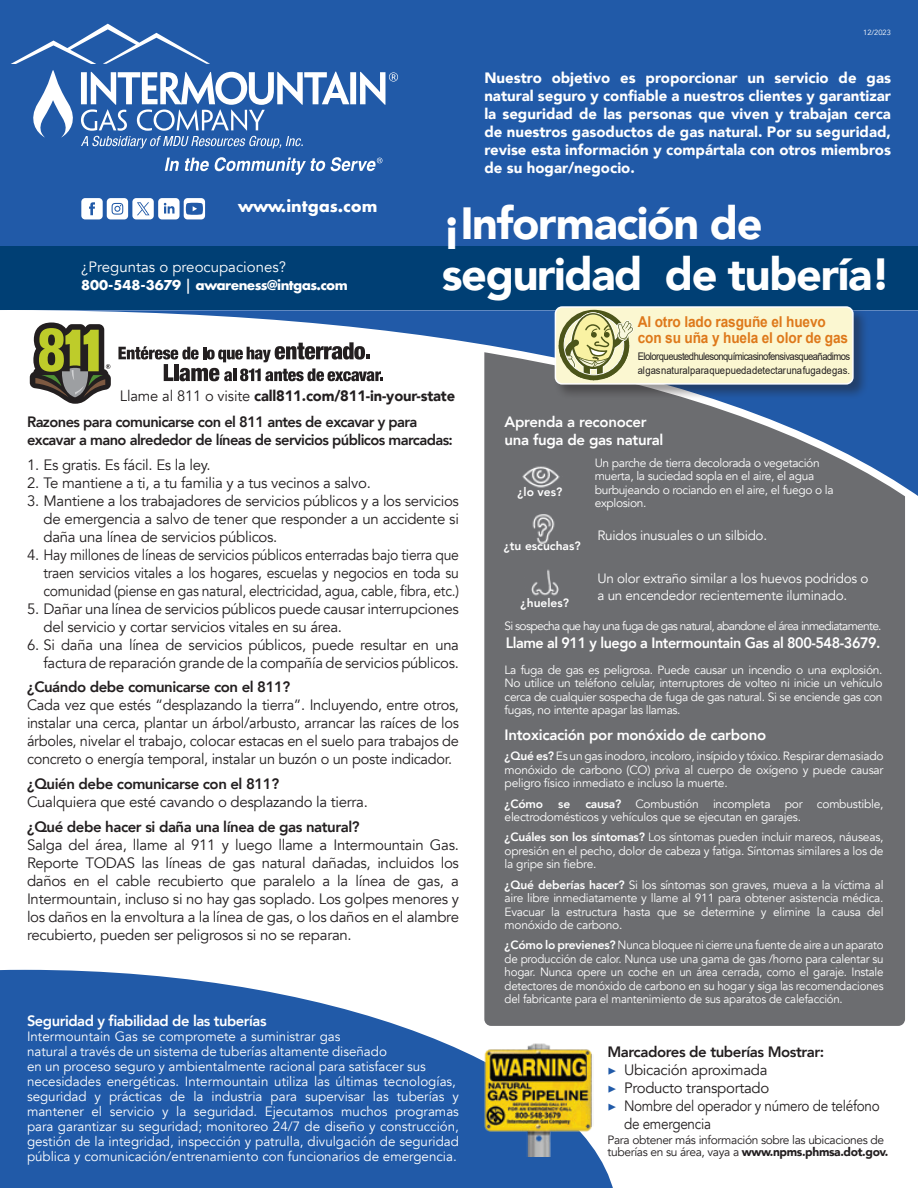
<style>
.page{position:relative;width:918px;height:1188px;background:#fff}
.page>*{position:absolute;margin:0;border:0;box-sizing:border-box;transform-origin:0 0}
.t1{font:900 45px "Avenir";letter-spacing:-.03em;color:#fff}
.t2{font:700 18px "Futura PT";color:#fff}
.t3{font:15px/18px "Avenir";letter-spacing:-.02em;color:#231f20;text-align:justify}
.t4{font:900 15px/18px "Avenir";color:#fff;text-align:justify}
.t5{font:800 15px/18px "Avenir";letter-spacing:-.03em;color:#231f20}
.t6{font:800 15px "Avenir";letter-spacing:-.03em;color:#fff}
.t7{font:700 15px/16.5px "Arial";letter-spacing:-.01em;color:#de791b;scale:.91 1}
.t8{font:800 15px "Avenir";letter-spacing:-.03em;color:#fff;scale:.96 1}
.t9{font:15px/18px "Avenir";letter-spacing:-.02em;color:#231f20;scale:.9 1}
.t10{font:900 15px "Avenir";letter-spacing:-.01em;color:#231f20}
.t11{font:700 15px "Futura PT";letter-spacing:-.04em;color:#fff}
.t12{font:15px "Avenir";color:#fff}
.t13{font:13.5px/15px "Avenir";color:#fff}
.t14{font:13.5px "Avenir";letter-spacing:-.02em;color:#fff}
.t15{font:12px/13.5px "Avenir";letter-spacing:-.02em;color:#fff;text-align:justify}
.t16{font:12px/13.5px "Avenir";letter-spacing:-.02em;color:#fff;text-align:justify;scale:.96 1}
.t17{font:12px/12px "Avenir";letter-spacing:-.03em;color:#231f20}
.t18{font:12px "Avenir";letter-spacing:-.06em;color:#fff}
.t19{font:800 12px "Avenir";color:#fff}
.t20{font:10.5px/13.5px "Arial";letter-spacing:-.055em;color:#231f20;scale:.9 1}
.t21{font:7.5px "Avenir";color:#fff}
.s1{font-weight:500}
.s2{font-weight:400}
.s3{font-weight:800}
.s4{font-family:"Minion Pro";color:#215aa8}
.s5{font-weight:900}
</style>
<div class="page">
<div style="left:484px;top:342px;width:421px;height:684px;background:#6c6d70;border-radius:7px"></div>
<svg style="left:29px;top:310px;width:889px;height:324px"></svg>
<div style="left:0;top:0;width:918px;height:246px;background:#215aa8"></div>
<div style="left:0;top:246px;width:918px;height:64px;background:#003f74"></div>
<svg style="left:0;top:970px;width:617px;height:218px;fill:#215aa8"></svg>
<img style="left:482px;top:1043px;width:112px;height:114px">
<svg style="left:81px;top:198px;width:124px;height:21px"></svg>
<svg style="left:118px;top:342px;width:265px;height:39px"></svg>
<svg style="left:30px;top:323px;width:81px;height:81px"></svg>
<img style="left:524px;top:567px;width:41px;height:30px">
<img style="left:522px;top:513px;width:42px;height:31px">
<img style="left:520px;top:461px;width:42px;height:31px">
<div style="left:553px;top:305px;width:316px;height:94px;background:#231f20;opacity:.45"></div>
<div style="left:555px;top:307px;width:298px;height:77px;background:#fbf7d1;border-radius:7px"></div>
<div style="left:555px;top:306px;width:299px;height:79px;border:2px solid #fff;border-radius:7px"></div>
<svg style="left:559px;top:310px;width:75px;height:70px"></svg>
<svg style="left:11px;top:24px;width:199px;height:40px"></svg>
<svg style="left:165px;top:158px;width:14px;height:13px"></svg>
<svg style="left:185px;top:157px;width:197px;height:18px"></svg>
<svg style="left:33px;top:70px;width:365px;height:78px"></svg>
<p class="t21" style="left:863px;top:27px;width:29px">12/2023</p>
<p class="t2" style="left:238px;top:195px;width:141px">www.intgas.com</p>
<p class="t12" style="left:81px;top:258px;width:206px">¿Preguntas o preocupaciones?</p>
<p class="t11" style="left:81px;top:276px;width:268px">800-548-3679 <span class="s1">|</span> awareness@intgas.com</p>
<p class="t4" style="left:484px;top:68px;width:408px">Nuestro objetivo es proporcionar un servicio de gas natural seguro y confiable a nuestros clientes y garantizar la seguridad de las personas que viven y trabajan cerca de nuestros gasoductos de gas natural. Por su seguridad, revise esta información y compártala con otros miembros de su hogar/negocio.</p>
<p class="t1" style="left:442px;top:184px;width:322px">¡Información de</p>
<p class="t1" style="left:442px;top:236px;width:451px">seguridad de tubería!</p>
<p class="t7" style="left:638px;top:313px;width:233px">Al otro lado rasguñe el huevo con su uña y huela el olor de gas</p>
<p class="t20" style="left:638px;top:350px;width:238px">El olor que usted hule son químicas inofensivas que añadimos al gas natural para que pueda detectar una fuga de gas.</p>
<p class="t10" style="left:120px;top:383px;width:337px"><span class="s2">Llame al 811 o visite</span> call811.com/811-in-your-state</p>
<p class="t5" style="left:27px;top:413px;width:427px">Razones para comunicarse con el 811 antes de excavar y para excavar a mano alrededor de líneas de servicios públicos marcadas:</p>
<p class="t3" style="left:27px;top:456px;width:185px">1. Es gratis. Es fácil. Es la ley.</p>
<p class="t3" style="left:27px;top:474px;width:345px">2. Te mantiene a ti, a tu familia y a tus vecinos a salvo.</p>
<p class="t3" style="left:44px;top:492px;width:417px;text-indent:-16px">3. Mantiene a los trabajadores de servicios públicos y a los servicios de emergencia a salvo de tener que responder a un accidente si daña una línea de servicios públicos.</p>
<p class="t3" style="left:44px;top:546px;width:417px;text-indent:-16px">4. Hay millones de líneas de servicios públicos enterradas bajo tierra que traen servicios vitales a los hogares, escuelas y negocios en toda su comunidad (piense en gas natural, electricidad, agua, cable, fibra, etc.)</p>
<p class="t3" style="left:44px;top:600px;width:417px;text-indent:-16px">5. Dañar una línea de servicios públicos puede causar interrupciones del servicio y cortar servicios vitales en su área.</p>
<p class="t3" style="left:27px;top:636px;width:434px;text-align:right">6. Si daña una línea de servicios públicos, puede resultar en una factura de reparación grande de la compañía de servicios públicos.</p>
<p class="t5" style="left:27px;top:678px;width:265px">¿Cuándo debe comunicarse con el 811?</p>
<p class="t3" style="left:27px;top:696px;width:434px">Cada vez que estés “desplazando la tierra”. Incluyendo, entre otros, instalar una cerca, plantar un árbol/arbusto, arrancar las raíces de los árboles, nivelar el trabajo, colocar estacas en el suelo para trabajos de concreto o energía temporal, instalar un buzón o un poste indicador.</p>
<p class="t5" style="left:27px;top:775px;width:254px">¿Quién debe comunicarse con el 811?</p>
<p class="t3" style="left:27px;top:793px;width:342px">Cualquiera que esté cavando o desplazando la tierra.</p>
<p class="t5" style="left:27px;top:818px;width:334px">¿Qué debe hacer si daña una línea de gas natural?</p>
<p class="t3" style="left:27px;top:836px;width:434px">Salga del área, llame al 911 y luego llame a Intermountain Gas.<br>Reporte TODAS las líneas de gas natural dañadas, incluidos los daños en el cable recubierto que paralelo a la línea de gas, a Intermountain, incluso si no hay gas soplado. Los golpes menores y los daños en la envoltura a la línea de gas, o los daños en el alambre recubierto, pueden ser peligrosos si no se reparan.</p>
<p class="t6" style="left:27px;top:1009px;width:241px">Seguridad y fiabilidad de las tuberías</p>
<p class="t13" style="left:27px;top:1029px;width:434px">Intermountain Gas se compromete a suministrar gas<br>natural a través de un sistema de tuberías altamente diseñado<br>en un proceso seguro y ambientalmente racional para satisfacer sus necesidades energéticas. Intermountain utiliza las últimas tecnologías, seguridad y prácticas de la industria para supervisar las tuberías y mantener el servicio y la seguridad. Ejecutamos muchos programas para garantizar su seguridad; monitoreo 24/7 de diseño y construcción, gestión de la integridad, inspección y patrulla, divulgación de seguridad pública y comunicación/entrenamiento con funcionarios de emergencia.</p>
<p class="t6" style="left:505px;top:410px;width:144px">Aprenda a reconocer</p>
<p class="t6" style="left:505px;top:428px;width:160px">una fuga de gas natural</p>
<p class="t19" style="left:517px;top:482px;width:46px">¿lo ves?</p>
<p class="t19" style="left:504px;top:537px;width:78px">¿tu escuchas?</p>
<p class="t19" style="left:521px;top:594px;width:50px">¿hueles?</p>
<p class="t15" style="left:595px;top:456px;width:226px">Un parche de tierra decolorada o vegetación</p>
<p class="t15" style="left:595px;top:470px;width:221px">muerta, la suciedad sopla en el aire, el agua</p>
<p class="t15" style="left:595px;top:483px;width:240px">burbujeando o rociando en el aire, el fuego o la</p>
<p class="t15" style="left:595px;top:497px;width:53px">explosion.</p>
<p class="t14" style="left:597px;top:527px;width:171px">Ruidos inusuales o un silbido.</p>
<p class="t14" style="left:597px;top:571px;width:273px">Un olor extraño similar a los huevos podridos o</p>
<p class="t14" style="left:597px;top:587px;width:251px">a un encendedor recientemente iluminado.</p>
<p class="t18" style="left:505px;top:619px;width:379px">Si sospecha que hay una fuga de gas natural, abandone el área inmediatamente.</p>
<p class="t8" style="left:506px;top:631px;width:392px">Llame al 911 y luego a Intermountain Gas al 800-548-3679.</p>
<p class="t15" style="left:505px;top:663px;width:380px">La fuga de gas es peligrosa. Puede causar un incendio o una explosión.<br>No utilice un teléfono celular, interruptores de volteo ni inicie un vehículo cerca de cualquier sospecha de fuga de gas natural. Si se enciende gas con fugas, no intente apagar las llamas.</p>
<p class="t15" style="left:505px;top:750px;width:381px"><span class="s3">¿Qué es?</span> Es un gas inodoro, incoloro, insípido y tóxico. Respirar demasiado monóxido de carbono (CO) priva al cuerpo de oxígeno y puede causar peligro físico inmediato e incluso la muerte.</p>
<p class="t19" style="left:505px;top:794px;width:40px">¿Cómo</p>
<p class="t19" style="left:558px;top:794px;width:13px">se</p>
<p class="t6" style="left:505px;top:723px;width:263px">Intoxicación por monóxido de carbono</p>
<p class="t15" style="left:505px;top:797px;width:381px;text-indent:81px"><span class="s3">causa?</span> Combustión incompleta por combustible, electrodomésticos y vehículos que se ejecutan en garajes.</p>
<p class="t15" style="left:505px;top:831px;width:380px"><span class="s3">¿Cuáles son los síntomas?</span> Los síntomas pueden incluir mareos, náuseas, opresión en el pecho, dolor de cabeza y fatiga. Síntomas similares a los de la gripe sin fiebre.</p>
<p class="t15" style="left:505px;top:878px;width:381px"><span class="s3">¿Qué deberías hacer?</span> Si los síntomas son graves, mueva a la víctima al aire libre inmediatamente y llame al 911 para obtener asistencia médica.<br>Evacuar la estructura hasta que se determine y elimine la causa del monóxido de carbono.</p>
<p class="t16" style="left:505px;top:939px;width:396px"><span class="s3">¿Cómo lo previenes?</span> Nunca bloquee ni cierre una fuente de aire a un aparato de producción de calor. Nunca use una gama de gas /horno para calentar su hogar. Nunca opere un coche en un área cerrada, como el garaje. Instale detectores de monóxido de carbono en su hogar y siga las recomendaciones del fabricante para el mantenimiento de sus aparatos de calefacción.</p>
<p class="t5" style="left:608px;top:1043px;width:218px">Marcadores de tuberías Mostrar:</p>
<p class="t3" style="left:608px;top:1061px;width:162px"><span class="s4">▶</span> Ubicación aproximada</p>
<p class="t3" style="left:608px;top:1079px;width:163px"><span class="s4">▶</span> Producto transportado</p>
<p class="t9" style="left:624px;top:1097px;width:286px;text-indent:-17px"><span class="s4">▶</span> Nombre del operador y número de teléfono de emergencia</p>
<p class="t17" style="left:608px;top:1134px;width:282px">Para obtener más información sobre las ubicaciones de tuberías en su área, vaya a <span class="s5">www.npms.phmsa.dot.gov.</span></p>
</div>
